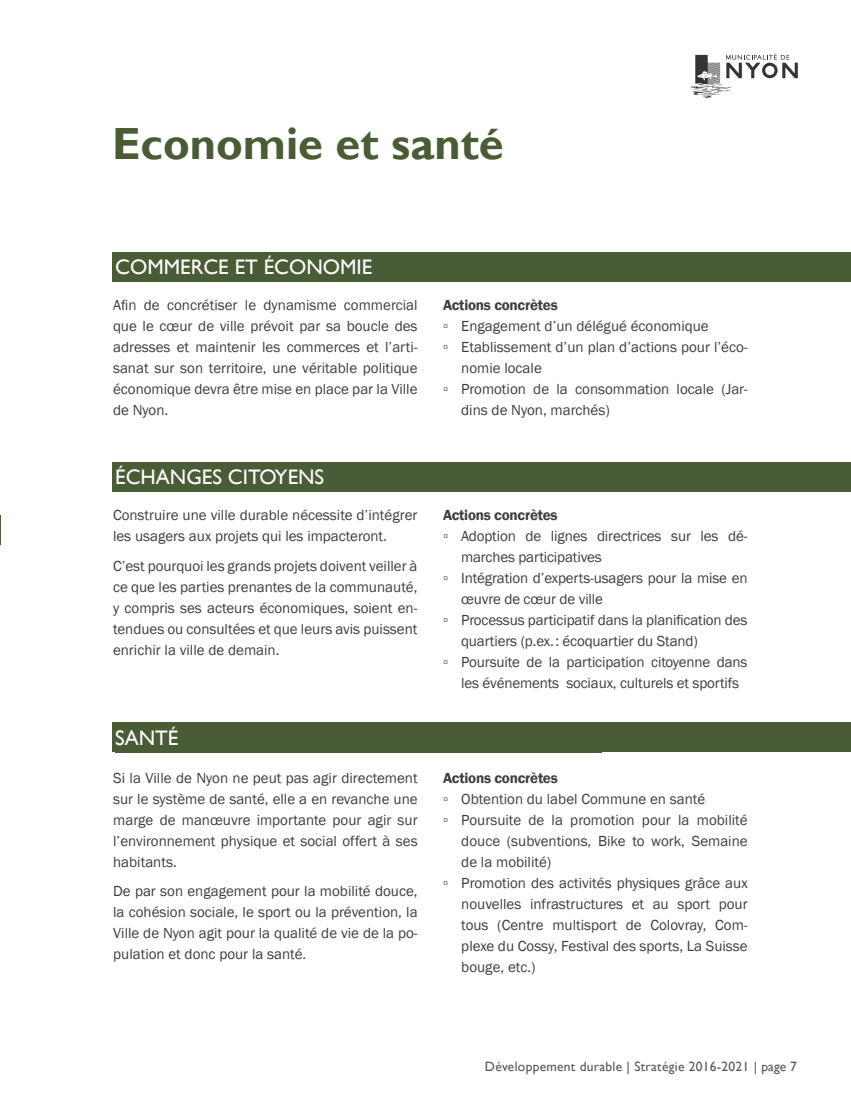
<style>
.page{position:relative;width:851px;height:1106px;background:#fff}
.page>*{position:absolute;margin:0;border:0;box-sizing:border-box;transform-origin:0 0}
.t1{font:700 45px "Gill Sans";color:#4a5c35}
.t2{font:21px "Gill Sans";color:#fff}
.t3{font:15px/21px "Franklin Gothic";color:#3d3d3c;text-align:justify}
.t4{font:600 15px "Franklin Gothic";letter-spacing:-.015em;color:#3d3d3c}
.t5{font:13.5px "Gill Sans";letter-spacing:.02em;color:#575756}
</style>
<div class="page">
<svg style="left:691px;top:54px;width:106px;height:44px"></svg>
<div style="left:112px;top:252px;width:738px;height:29px;background:#4a5c35"></div>
<div style="left:112px;top:462px;width:738px;height:30px;background:#4a5c35"></div>
<div style="left:112px;top:722px;width:738px;height:30px;background:#4a5c35"></div>
<hr style="left:0;top:514px;width:1px;height:30px;background:#4a5c35">
<h1 class="t1" style="left:112px;top:116px;width:393px">Economie et santé</h1>
<h2 class="t2" style="left:115px;top:254px;width:258px">COMMERCE ET ÉCONOMIE</h2>
<p class="t3" style="left:113px;top:294px;width:306px">Afin de concrétiser le dynamisme commercial que le cœur de ville prévoit par sa boucle des adresses et maintenir les commerces et l’arti&shy;sanat sur son territoire, une véritable politique économique devra être mise en place par la Ville de Nyon.</p>
<p class="t4" style="left:443px;top:295px;width:116px">Actions concrètes</p>
<p class="t3" style="left:443px;top:315px;width:267px">▫ Engagement d’un délégué économique</p>
<p class="t3" style="left:443px;top:336px;width:306px">▫ Etablissement d’un plan d’actions pour l’éco-</p>
<p class="t3" style="left:461px;top:357px;width:82px">nomie locale</p>
<p class="t3" style="left:443px;top:378px;width:306px">▫ Promotion de la consommation locale (Jar-</p>
<p class="t3" style="left:461px;top:399px;width:150px">dins de Nyon, marchés)</p>
<h2 class="t2" style="left:115px;top:465px;width:210px">ÉCHANGES CITOYENS</h2>
<p class="t3" style="left:113px;top:505px;width:306px">Construire une ville durable nécessite d’intégrer les usagers aux projets qui les impacteront.</p>
<p class="t3" style="left:113px;top:555px;width:306px">C’est pourquoi les grands projets doivent veiller à ce que les parties prenantes de la communauté, y compris ses acteurs économiques, soient en&shy;tendues ou consultées et que leurs avis puissent enrichir la ville de demain.</p>
<h2 class="t2" style="left:115px;top:725px;width:65px">SANTÉ</h2>
<p class="t3" style="left:113px;top:767px;width:306px">Si la Ville de Nyon ne peut pas agir directement sur le système de santé, elle a en revanche une marge de manœuvre importante pour agir sur l’environnement physique et social offert à ses habitants.</p>
<p class="t3" style="left:113px;top:881px;width:306px">De par son engagement pour la mobilité douce, la cohésion sociale, le sport ou la prévention, la Ville de Nyon agit pour la qualité de vie de la po&shy;pulation et donc pour la santé.</p>
<p class="t4" style="left:443px;top:506px;width:116px">Actions concrètes</p>
<p class="t3" style="left:443px;top:526px;width:306px">▫ Adoption de lignes directrices sur les dé-</p>
<p class="t3" style="left:461px;top:547px;width:142px">marches participatives</p>
<p class="t3" style="left:443px;top:568px;width:306px">▫ Intégration d’experts-usagers pour la mise en</p>
<p class="t3" style="left:461px;top:589px;width:143px">œuvre de cœur de ville</p>
<p class="t3" style="left:443px;top:610px;width:306px">▫ Processus participatif dans la planification des</p>
<p class="t3" style="left:461px;top:631px;width:238px">quartiers (p.ex.: écoquartier du Stand)</p>
<p class="t3" style="left:443px;top:652px;width:306px">▫ Poursuite de la participation citoyenne dans</p>
<p class="t3" style="left:461px;top:673px;width:279px">les événements sociaux, culturels et sportifs</p>
<p class="t4" style="left:443px;top:768px;width:116px">Actions concrètes</p>
<p class="t3" style="left:443px;top:788px;width:263px">▫ Obtention du label Commune en santé</p>
<p class="t3" style="left:443px;top:809px;width:306px">▫ Poursuite de la promotion pour la mobilité</p>
<p class="t3" style="left:461px;top:830px;width:288px">douce (subventions, Bike to work, Semaine</p>
<p class="t3" style="left:461px;top:851px;width:91px">de la mobilité)</p>
<p class="t3" style="left:443px;top:872px;width:306px">▫ Promotion des activités physiques grâce aux</p>
<p class="t3" style="left:461px;top:893px;width:288px">nouvelles infrastructures et au sport pour</p>
<p class="t3" style="left:461px;top:914px;width:288px">tous (Centre multisport de Colovray, Com-</p>
<p class="t3" style="left:461px;top:935px;width:288px">plexe du Cossy, Festival des sports, La Suisse</p>
<p class="t3" style="left:461px;top:956px;width:76px">bouge, etc.)</p>
<p class="t5" style="left:485px;top:1058px;width:313px">Développement durable | Stratégie 2016-2021 | page 7</p>
</div>
